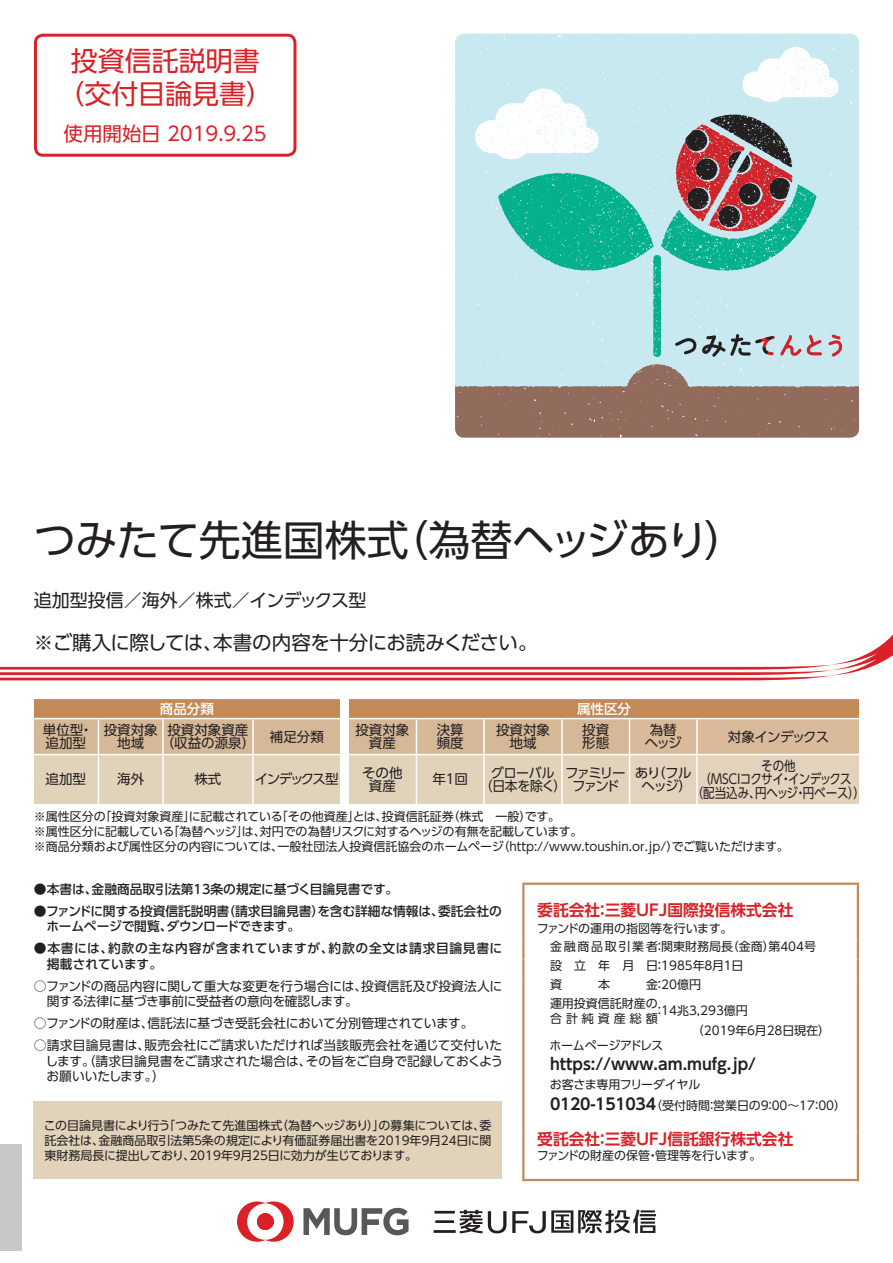
<style>
.page{position:relative;width:893px;height:1263px;background:#fff}
.page>*{position:absolute;margin:0;border:0;box-sizing:border-box;transform-origin:0 0}
.t1{font:42px "UD Shin Go Pro";letter-spacing:-.005em;color:#231f20}
.t2{font:27px/33px "UD Shin Go Pro";color:#da2128;text-align:center}
.t3{font:19.5px "UD Shin Go Pro";letter-spacing:-.025em;color:#231f20}
.t4{font:19.5px "UD Shin Go Pro";color:#da2128}
.t5{font:18px "UD Shin Go Pro";letter-spacing:-.015em;color:#231f20}
.t6{font:700 15.75px "UD Shin Go Pro De";color:#da2128}
.t7{font:700 15.75px "UD Shin Go Pro De";color:#231f20}
.t8{font:13.5px/13.5px "UD Shin Go Pro";color:#231f20;text-align:center}
.t9{font:13.5px/13.5px "UD Shin Go Pro";letter-spacing:-.06em;color:#231f20;text-align:center;scale:.85 1}
.t10{font:13.5px/13.5px "UD Shin Go Pro";letter-spacing:-.025em;color:#231f20;scale:.95 1}
.t11{font:500 13.5px "UD Shin Go Pro";color:#fff}
.t12{font:13.5px "UD Shin Go Pro";letter-spacing:-.06em;color:#231f20}
.t13{font:13.5px "UD Shin Go Pro";letter-spacing:-.115em;color:#231f20}
.t14{font:12.75px/15.8px "UD Shin Go Pro";letter-spacing:-.01em;color:#231f20}
.t15{font:500 12.75px/15.8px "UD Shin Go Pro";color:#231f20}
.t16{font:500 12.75px/15.8px "UD Shin Go Pro";letter-spacing:.045em;color:#231f20}
.t17{font:12px/15px "UD Shin Go Pro";color:#231f20}
.t18{font:12px "UD Shin Go Pro";letter-spacing:-.03em;color:#231f20}
.t19{font:12px "UD Shin Go Pro";letter-spacing:.335em;color:#231f20}
.s1{font-family:"UD Shin Go Pro De";font-weight:700;font-size:15.75px}
</style>
<div class="page">
<svg style="left:0;top:634px;width:893px;height:46px"></svg>
<svg style="left:34px;top:699px;width:825px;height:105px;background:#d8bd9e"></svg>
<hr style="left:696px;top:719px;width:2px;height:35px;background:#fff">
<hr style="left:696px;top:755px;width:2px;height:49px;background:#fff">
<hr style="left:252px;top:719px;width:2px;height:35px;background:#fff">
<hr style="left:252px;top:755px;width:2px;height:49px;background:#fff">
<hr style="left:34px;top:718px;width:64px;height:1px;background:#fff">
<hr style="left:98px;top:718px;width:65px;height:1px;background:#fff">
<hr style="left:98px;top:719px;width:1px;height:35px;background:#fff">
<hr style="left:163px;top:718px;width:90px;height:1px;background:#fff">
<hr style="left:162px;top:719px;width:2px;height:35px;background:#fff">
<hr style="left:253px;top:718px;width:87px;height:1px;background:#fff">
<hr style="left:349px;top:718px;width:67px;height:1px;background:#fff">
<hr style="left:416px;top:718px;width:68px;height:1px;background:#fff">
<hr style="left:416px;top:719px;width:1px;height:35px;background:#fff">
<hr style="left:484px;top:718px;width:78px;height:1px;background:#fff">
<hr style="left:483px;top:719px;width:2px;height:35px;background:#fff">
<hr style="left:562px;top:718px;width:67px;height:1px;background:#fff">
<hr style="left:561px;top:719px;width:2px;height:35px;background:#fff">
<hr style="left:629px;top:718px;width:68px;height:1px;background:#fff">
<hr style="left:629px;top:719px;width:1px;height:35px;background:#fff">
<hr style="left:697px;top:718px;width:162px;height:1px;background:#fff">
<hr style="left:34px;top:754px;width:64px;height:1px;background:#fff">
<hr style="left:98px;top:754px;width:65px;height:1px;background:#fff">
<hr style="left:98px;top:755px;width:1px;height:49px;background:#fff">
<hr style="left:163px;top:754px;width:90px;height:1px;background:#fff">
<hr style="left:162px;top:755px;width:2px;height:49px;background:#fff">
<hr style="left:253px;top:754px;width:87px;height:1px;background:#fff">
<hr style="left:349px;top:754px;width:67px;height:1px;background:#fff">
<hr style="left:416px;top:754px;width:68px;height:1px;background:#fff">
<hr style="left:416px;top:755px;width:1px;height:49px;background:#fff">
<hr style="left:484px;top:754px;width:78px;height:1px;background:#fff">
<hr style="left:483px;top:755px;width:2px;height:49px;background:#fff">
<hr style="left:562px;top:754px;width:67px;height:1px;background:#fff">
<hr style="left:561px;top:755px;width:2px;height:49px;background:#fff">
<hr style="left:629px;top:754px;width:68px;height:1px;background:#fff">
<hr style="left:629px;top:755px;width:1px;height:49px;background:#fff">
<hr style="left:697px;top:754px;width:162px;height:1px;background:#fff">
<div style="left:34px;top:1101px;width:468px;height:78px;background:#e1d2ba"></div>
<hr style="left:522px;top:882px;width:337px;height:3px;background:#c38a57">
<hr style="left:522px;top:885px;width:2px;height:56px;background:#c38a57">
<hr style="left:857px;top:885px;width:2px;height:56px;background:#c38a57">
<svg style="left:522px;top:941px;width:2px;height:56px"></svg>
<svg style="left:857px;top:941px;width:2px;height:56px"></svg>
<hr style="left:522px;top:997px;width:2px;height:27px;background:#c38a57">
<hr style="left:857px;top:997px;width:2px;height:27px;background:#c38a57">
<svg style="left:522px;top:1024px;width:2px;height:15px"></svg>
<svg style="left:857px;top:1024px;width:2px;height:15px"></svg>
<hr style="left:522px;top:1039px;width:2px;height:92px;background:#c38a57">
<hr style="left:857px;top:1039px;width:2px;height:92px;background:#c38a57">
<hr style="left:522px;top:1131px;width:2px;height:48px;background:#c38a57">
<hr style="left:857px;top:1131px;width:2px;height:48px;background:#c38a57">
<hr style="left:522px;top:1179px;width:337px;height:2px;background:#c38a57">
<div style="left:34px;top:34px;width:262px;height:123px;border:3px solid #da2128;border-radius:8px"></div>
<div style="left:0;top:1144px;width:21px;height:107px;background:#c7c8ca"></div>
<svg style="left:303px;top:1208px;width:105px;height:27px"></svg>
<svg style="left:237px;top:1201px;width:57px;height:41px"></svg>
<hr style="left:435px;top:1220px;width:19px;height:3px;background:#231f20">
<hr style="left:434px;top:1230px;width:22px;height:3px;background:#231f20">
<hr style="left:434px;top:1211px;width:21px;height:2px;background:#231f20">
<svg style="left:460px;top:1210px;width:22px;height:23px"></svg>
<svg style="left:488px;top:1210px;width:168px;height:23px"></svg>
<div style="left:455px;top:34px;width:404px;height:330px;background:#c8e9f0"></div>
<svg style="left:455px;top:364px;width:404px;height:74px;background:#a08e85"></svg>
<svg style="left:475px;top:47px;width:368px;height:310px;background:#aad1d2"></svg>
<h2 class="t2" style="left:57px;top:43px;width:217px">投資信託説明書（交付目論見書）</h2>
<h3 class="t4" style="left:64px;top:118px;width:205px">使用開始日 2019.９.25</h3>
<h1 class="t1" style="left:34px;top:506px;width:714px">つみたて先進国株式（為替ヘッジあり）</h1>
<h3 class="t5" style="left:34px;top:585px;width:334px">追加型投信／海外／株式／インデックス型</h3>
<h3 class="t3" style="left:34px;top:627px;width:505px">※ご購入に際しては、本書の内容を十分にお読みください。</h3>
<p class="t11" style="left:160px;top:698px;width:55px">商品分類</p>
<p class="t11" style="left:577px;top:698px;width:55px">属性区分</p>
<p class="t8" style="left:43px;top:723px;width:51px;text-align:left">単位型・追加型</p>
<p class="t8" style="left:104px;top:723px;width:55px">投資対象地域</p>
<p class="t8" style="left:161px;top:723px;width:96px">投資対象資産（収益の源泉）</p>
<p class="t8" style="left:270px;top:729px;width:55px">補足分類</p>
<p class="t8" style="left:355px;top:723px;width:55px">投資対象資産</p>
<p class="t8" style="left:437px;top:723px;width:28px;text-align:left">決算頻度</p>
<p class="t8" style="left:496px;top:723px;width:55px">投資対象地域</p>
<p class="t8" style="left:582px;top:723px;width:28px;text-align:left">投資形態</p>
<p class="t8" style="left:645px;top:723px;width:39px">為替ヘッジ</p>
<p class="t12" style="left:728px;top:726px;width:103px">対象インデックス</p>
<p class="t8" style="left:46px;top:772px;width:42px">追加型</p>
<p class="t8" style="left:117px;top:772px;width:28px">海外</p>
<p class="t8" style="left:194px;top:772px;width:28px">株式</p>
<p class="t13" style="left:255px;top:768px;width:85px">インデックス型</p>
<p class="t8" style="left:362px;top:765px;width:42px">その他資産</p>
<p class="t8" style="left:433px;top:772px;width:37px">年１回</p>
<p class="t10" style="left:480px;top:765px;width:149px;text-indent:11px">グローバル<br>（日本を除く）ファンド</p>
<p class="t8" style="left:565px;top:765px;width:62px">ファミリー</p>
<p class="t8" style="left:635px;top:765px;width:59px">あり（フルヘッジ）</p>
<p class="t9" style="left:692px;top:759px;width:205px">その他<br>（ＭＳＣＩコクサイ・インデックス<br>（配当込み、円ヘッジ・円ベース））</p>
<p class="t17" style="left:34px;top:808px;width:756px">※属性区分の「投資対象資産」に記載されている「その他資産」とは、投資信託証券（株式　一般）です。<br>※属性区分に記載している「為替ヘッジ」は、対円での為替リスクに対するヘッジの有無を記載しています。<br>※商品分類および属性区分の内容については、一般社団法人投資信託協会のホームページ（http://www.toushin.or.jp/）でご覧いただけます。</p>
<p class="t15" style="left:34px;top:881px;width:366px">●本書は、金融商品取引法第13条の規定に基づく目論見書です。</p>
<p class="t15" style="left:46px;top:902px;width:457px;text-indent:-12px">●ファンドに関する投資信託説明書（請求目論見書）を含む詳細な情報は、委託会社のホームページで閲覧、ダウンロードできます。</p>
<p class="t16" style="left:47px;top:940px;width:457px;text-indent:-13px">●本書には、約款の主な内容が含まれていますが、約款の全文は請求目論見書に掲載されています。</p>
<p class="t14" style="left:47px;top:977px;width:457px;text-indent:-13px">○ファンドの商品内容に関して重大な変更を行う場合には、投資信託及び投資法人に関する法律に基づき事前に受益者の意向を確認します。</p>
<p class="t14" style="left:34px;top:1015px;width:441px">○ファンドの財産は、信託法に基づき受託会社において分別管理されています。</p>
<p class="t14" style="left:45px;top:1037px;width:459px;text-align:justify;text-indent:-12px">○請求目論見書は、販売会社にご請求いただければ当該販売会社を通じて交付いたします。（請求目論見書をご請求された場合は、その旨をご自身で記録しておくようお願いいたします。）</p>
<p class="t17" style="left:44px;top:1117px;width:449px;text-align:justify">この目論見書により行う「つみたて先進国株式（為替ヘッジあり）」の募集については、委託会社は、金融商品取引法第５条の規定により有価証券届出書を2019年９月24日に関東財務局長に提出しており、2019年９月25日に効力が生じております。</p>
<h3 class="t6" style="left:537px;top:897px;width:258px">委託会社：三菱ＵＦＪ国際投信株式会社</h3>
<p class="t17" style="left:550px;top:918px;width:268px;line-height:18.8px;text-indent:-13px">ファンドの運用の指図等を行います。<br>金融商品取引業者：関東財務局長（金商）第404号設 立 年 月 日：1985年８月１日<br>資</p>
<p class="t17" style="left:550px;top:974px;width:153px;line-height:18.8px;text-indent:96px">金：20億円運用投資信託財産の</p>
<p class="t19" style="left:550px;top:1008px;width:109px">合計純資産総額</p>
<p class="t17" style="left:692px;top:1000px;width:140px;line-height:19.5px;text-indent:-38px">：14兆3,293億円<br>（2019年６月28日現在）</p>
<p class="t18" style="left:550px;top:1035px;width:115px">ホームページアドレス</p>
<h3 class="t7" style="left:550px;top:1051px;width:208px">https://www.am.mufg.jp/</h3>
<p class="t17" style="left:550px;top:1074px;width:298px;line-height:21px">お客さま専用フリーダイヤル<br><span class="s1">0120-151034</span>（受付時間：営業日の９：00～17：00）</p>
<h3 class="t6" style="left:537px;top:1126px;width:258px">受託会社：三菱ＵＦＪ信託銀行株式会社</h3>
<p class="t17" style="left:537px;top:1147px;width:226px">ファンドの財産の保管・管理等を行います。</p>
<p class="t17" style="left:598px;top:976px;width:13px">本</p>
</div>
